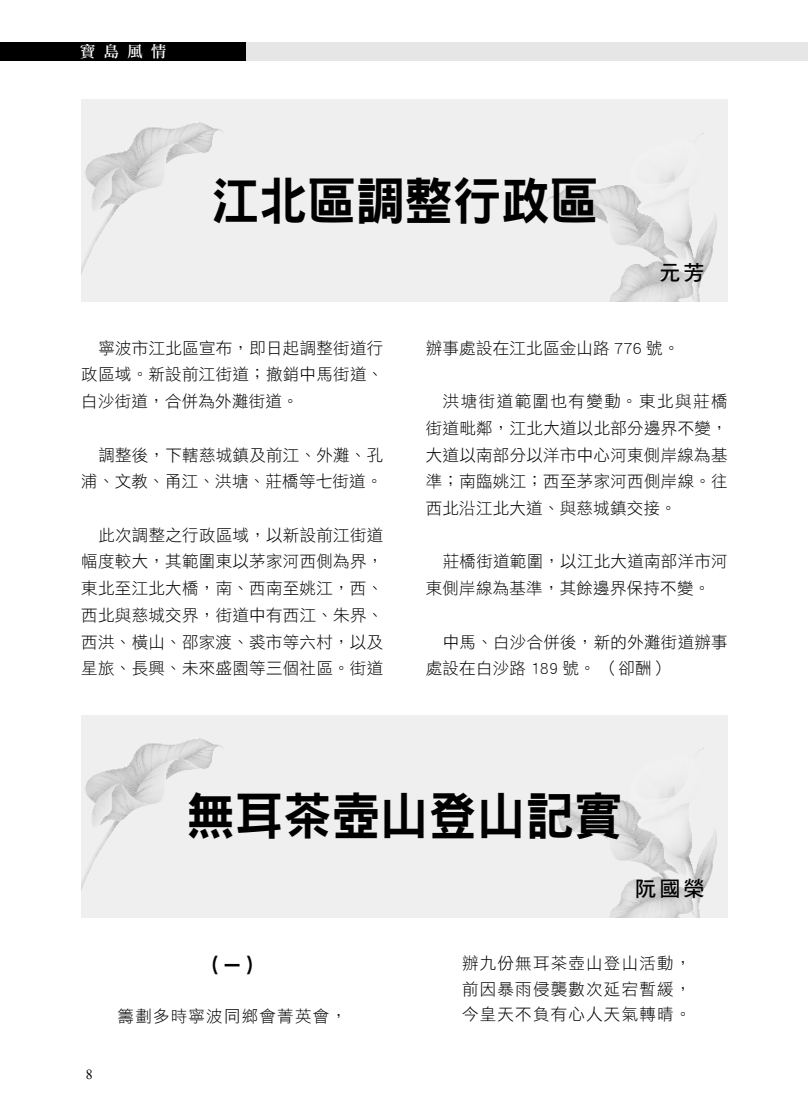
<style>
.page{position:relative;width:808px;height:1106px;background:#fff}
.page>*{position:absolute;margin:0;border:0;box-sizing:border-box;transform-origin:0 0}
.t1{font:51px "DF Hei Std W9";color:#000;scale:.95 1}
.t2{font:21px "DF Hei Std W7";color:#000}
.t3{font:19.5px "DF Hei Std W9";color:#000}
.t4{font:16.5px/26.7px "DF Hei Std W3";letter-spacing:.015em;color:#000;text-align:justify}
.t5{font:16.5px "DF Hei Std W3";letter-spacing:.075em;color:#000}
.t6{font:15.75px "DF Li Song Md HK BF";color:#fff}
.t7{font:13.8px "Times New Roman";color:#000}
</style>
<div class="page">
<div style="left:0;top:42px;width:808px;height:19px;background:#e6e6e6"></div>
<div style="left:0;top:42px;width:246px;height:19px;background:#000"></div>
<div style="left:81px;top:99px;width:647px;height:203px;background:#efefef"></div>
<img style="left:546px;top:133px;width:171px;height:169px">
<img style="left:81px;top:123px;width:143px;height:151px">
<div style="left:81px;top:714px;width:647px;height:203px;background:#efefef"></div>
<img style="left:546px;top:748px;width:171px;height:169px">
<img style="left:81px;top:738px;width:143px;height:152px">
<p class="t6" style="left:80px;top:44px;width:88px">寶島風情</p>
<h1 class="t1" style="left:211px;top:173px;width:409px">江北區調整行政區</h1>
<p class="t2" style="left:659px;top:261px;width:47px">元芳</p>
<p class="t4" style="left:81px;top:334px;width:303px;text-indent:17px">寧波市江北區宣布，即日起調整街道行政區域。新設前江街道；撤銷中馬街道、白沙街道，合併為外灘街道。</p>
<p class="t4" style="left:81px;top:441px;width:303px;text-align:right">調整後，下轄慈城鎮及前江、外灘、孔浦、文教、甬江、洪塘、莊橋等七街道。</p>
<p class="t4" style="left:81px;top:521px;width:303px;text-indent:17px">此次調整之行政區域，以新設前江街道幅度較大，其範圍東以茅家河西側為界，東北至江北大橋，南、西南至姚江，西、西北與慈城交界，街道中有西江、朱界、西洪、橫山、邵家渡、裘市等六村，以及星旅、長興、未來盛園等三個社區。街道</p>
<p class="t4" style="left:426px;top:334px;width:255px">辦事處設在江北區金山路 776 號。</p>
<p class="t4" style="left:426px;top:387px;width:303px;text-indent:17px">洪塘街道範圍也有變動。東北與莊橋街道毗鄰，江北大道以北部分邊界不變，大道以南部分以洋市中心河東側岸線為基準；南臨姚江；西至茅家河西側岸線。往西北沿江北大道、與慈城鎮交接。</p>
<p class="t4" style="left:426px;top:548px;width:303px;text-indent:17px">莊橋街道範圍，以江北大道南部洋市河東側岸線為基準，其餘邊界保持不變。</p>
<p class="t4" style="left:426px;top:628px;width:303px;text-indent:17px">中馬、白沙合併後，新的外灘街道辦事處設在白沙路 189 號。（卻酬）</p>
<h1 class="t1" style="left:186px;top:788px;width:460px">無耳茶壺山登山記實</h1>
<p class="t2" style="left:635px;top:877px;width:71px">阮國榮</p>
<p class="t7" style="left:86px;top:1064px;width:8px">8</p>
<p class="t3" style="left:203px;top:954px;width:60px">（ㄧ）</p>
<p class="t5" style="left:118px;top:1006px;width:231px">籌劃多時寧波同鄉會菁英會，</p>
<p class="t4" style="left:462px;top:950px;width:231px;line-height:25.5px">辦九份無耳茶壺山登山活動，前因暴雨侵襲數次延宕暫緩，今皇天不負有心人天氣轉晴。</p>
</div>
